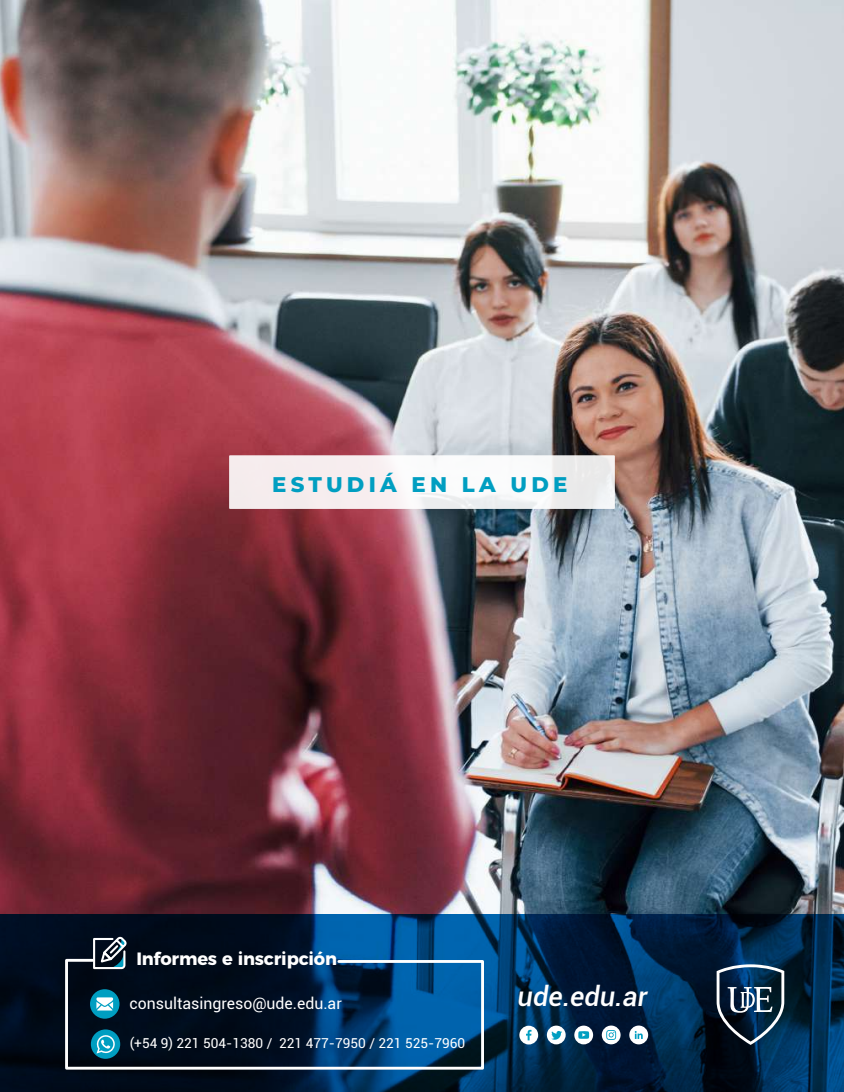
<style>
.page{position:relative;width:844px;height:1092px;background:#fff}
.page>*{position:absolute;margin:0;border:0;box-sizing:border-box;transform-origin:0 0}
.t1{font:italic 500 27.12px "Roboto";color:#fff}
.t2{font:800 21.18px "Montserrat";letter-spacing:.2em;color:#009ec1}
.t3{font:700 17.85px "Montserrat";letter-spacing:-.01em;color:#fff}
.t4{font:15.75px "Roboto";color:#fff}
.t5{font:13.65px "Roboto";color:#fff}
</style>
<div class="page">
<img style="left:0;top:0;width:843px;height:914px">
<svg style="left:0;top:914px;width:843px;height:177px;background:#002343"></svg>
<svg style="left:716px;top:964px;width:68px;height:80px;background:#324c62"></svg>
<svg style="left:92px;top:934px;width:37px;height:23px"></svg>
<svg style="left:64px;top:957px;width:421px;height:113px;background:#0d2f4f"></svg>
<div style="left:229px;top:455px;width:385px;height:54px;background:linear-gradient(to right,#f8eeef,#f2f5f6)"></div>
<div style="left:90px;top:989px;width:29px;height:29px;background:#009ec1;border-radius:50%"></div>
<svg style="left:96px;top:997px;width:17px;height:13px"></svg>
<div style="left:91px;top:1029px;width:29px;height:29px;background:#009ec1;border-radius:50%"></div>
<svg style="left:96px;top:1032px;width:20px;height:21px"></svg>
<svg style="left:519px;top:1025px;width:19px;height:19px"></svg>
<svg style="left:526px;top:1029px;width:5px;height:11px"></svg>
<svg style="left:546px;top:1025px;width:19px;height:19px"></svg>
<svg style="left:551px;top:1030px;width:11px;height:9px"></svg>
<svg style="left:574px;top:1025px;width:19px;height:19px"></svg>
<svg style="left:578px;top:1030px;width:11px;height:8px"></svg>
<svg style="left:601px;top:1025px;width:19px;height:19px"></svg>
<svg style="left:606px;top:1029px;width:10px;height:10px"></svg>
<svg style="left:629px;top:1025px;width:19px;height:19px"></svg>
<svg style="left:634px;top:1030px;width:8px;height:8px"></svg>
<h2 class="t2" style="left:272px;top:468px;width:296px">ESTUDIÁ EN LA UDE</h2>
<h3 class="t3" style="left:136px;top:944px;width:202px">Informes e inscripción</h3>
<p class="t4" style="left:129px;top:992px;width:214px">consultasingreso@ude.edu.ar</p>
<p class="t5" style="left:130px;top:1033px;width:337px">(+54 9) 221 504-1380 / 221 477-7950 / 221 525-7960</p>
<h1 class="t1" style="left:517px;top:976px;width:131px">ude.edu.ar</h1>
</div>
